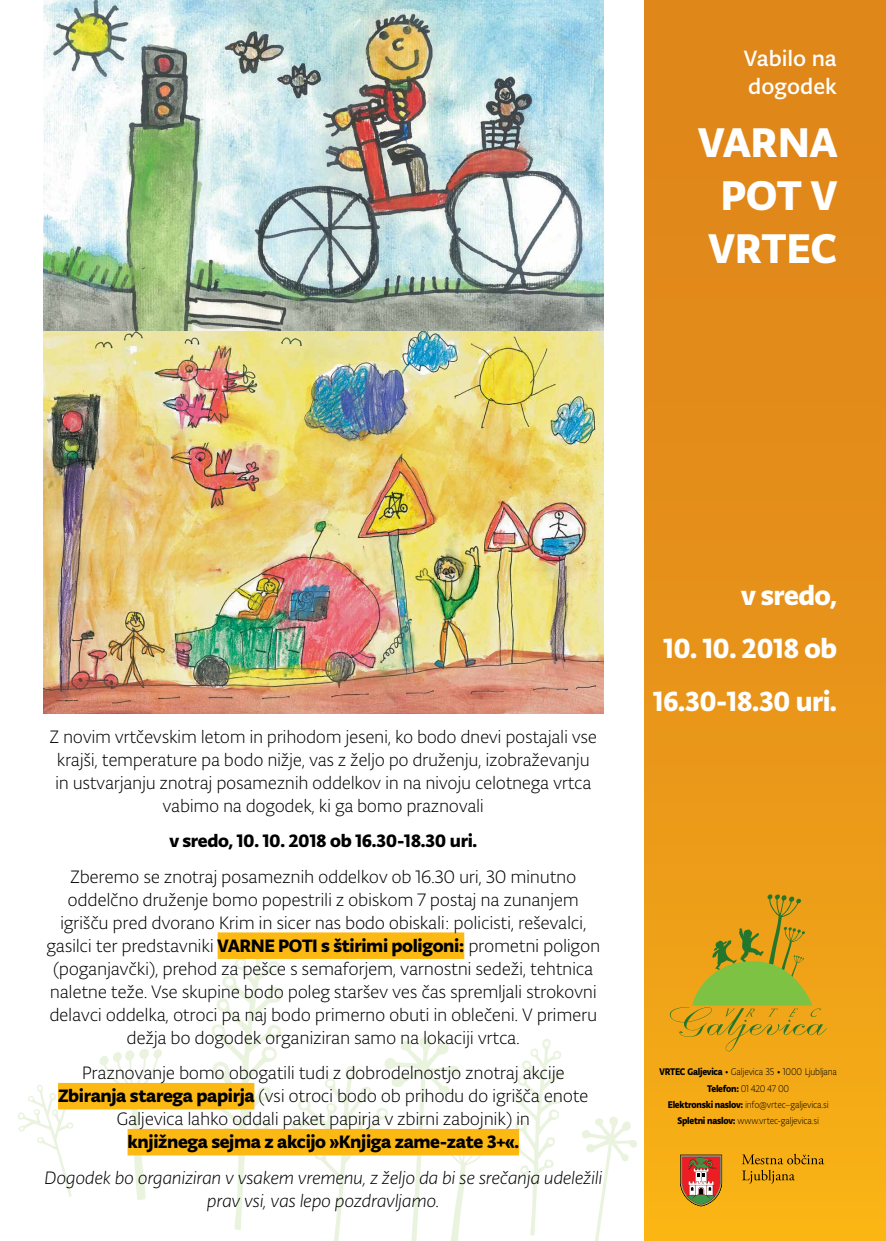
<style>
.page{position:relative;width:886px;height:1241px;background:#fff}
.page>*{position:absolute;margin:0;border:0;box-sizing:border-box;transform-origin:0 0}
.t1{font:700 44.19px/53px "Typonine Sans Pro";color:#fff;text-align:justify}
.t2{font:700 29.44px/53px "Typonine Sans Pro";letter-spacing:-.02em;color:#fff;text-align:center}
.t3{font:23.56px/28.3px "Typonine Sans Pro Text";color:#fff}
.t4{font:300 19.12px/23px "Typonine Sans Pro";letter-spacing:-.02em;color:#000;text-align:center}
.t5{font:italic 300 19.12px/23px "Typonine Sans Pro";letter-spacing:-.02em;color:#000;text-align:center}
.t6{font:700 19.12px "Typonine Sans Pro";letter-spacing:-.02em;color:#000}
.t7{font:300 10.31px/16.2px "Typonine Sans Pro";letter-spacing:-.025em;color:#000;text-align:center;scale:.9 1}
.s1{font-weight:700}
</style>
<div class="page">
<div style="left:645px;top:0;width:241px;height:1240px;background:linear-gradient(to bottom,#dc7f1b,#f6ad17)"></div>
<svg style="left:99px;top:1049px;width:64px;height:150px"></svg>
<svg style="left:18px;top:1085px;width:55px;height:111px"></svg>
<svg style="left:207px;top:942px;width:75px;height:288px"></svg>
<svg style="left:291px;top:1037px;width:203px;height:203px"></svg>
<svg style="left:582px;top:1117px;width:55px;height:123px"></svg>
<svg style="left:511px;top:1039px;width:52px;height:196px"></svg>
<svg style="left:742px;top:1153px;width:82px;height:30px"></svg>
<svg style="left:679px;top:1153px;width:44px;height:53px"></svg>
<div style="left:218px;top:932px;width:246px;height:26px;background:#fdb913"></div>
<div style="left:58px;top:1082px;width:196px;height:27px;background:#fdb913"></div>
<div style="left:128px;top:1128px;width:391px;height:27px;background:#fdb913"></div>
<svg style="left:668px;top:893px;width:159px;height:158px"></svg>
<img style="left:44px;top:0;width:559px;height:331px">
<img style="left:44px;top:331px;width:559px;height:382px">
<p class="t3" style="left:744px;top:44px;width:95px">Vabilo na dogodek</p>
<h1 class="t1" style="left:699px;top:116px;width:140px">VARNA POT V VRTEC</h1>
<p class="t4" style="left:49px;top:724px;width:549px">Z novim vrtčevskim letom in prihodom jeseni, ko bodo dnevi postajali vse krajši, temperature pa bodo nižje, vas z željo po druženju, izobraževanju in ustvarjanju znotraj posameznih oddelkov in na nivoju celotnega vrtca vabimo na dogodek, ki ga bomo praznovali</p>
<p class="t6" style="left:169px;top:829px;width:309px">v sredo, 10. 10. 2018 ob 16.30-18.30 uri.</p>
<p class="t4" style="left:46px;top:864px;width:555px">Zberemo se znotraj posameznih oddelkov ob 16.30 uri, 30 minutno oddelčno druženje bomo popestrili z obiskom 7 postaj na zunanjem igrišču pred dvorano Krim in sicer nas bodo obiskali: policisti, reševalci, gasilci ter predstavniki <span class="s1">VARNE POTI s štirimi poligoni:</span> prometni poligon (poganjavčki), prehod za pešce s semaforjem, varnostni sedeži, tehtnica naletne teže. Vse skupine bodo poleg staršev ves čas spremljali strokovni delavci oddelka, otroci pa naj bodo primerno obuti in oblečeni. V primeru dežja bo dogodek organiziran samo na lokaciji vrtca.</p>
<p class="t4" style="left:58px;top:1061px;width:532px">Praznovanje bomo obogatili tudi z dobrodelnostjo znotraj akcije<br><span class="s1">Zbiranja starega papirja</span> (vsi otroci bodo ob prihodu do igrišča enote<br>Galjevica lahko oddali paket papirja v zbirni zabojnik) in</p>
<p class="t6" style="left:128px;top:1129px;width:393px">knjižnega sejma z akcijo »Knjiga zame-zate 3+«.</p>
<p class="t5" style="left:44px;top:1165px;width:560px">Dogodek bo organiziran v vsakem vremenu, z željo da bi se srečanja udeležili prav vsi, vas lepo pozdravljamo.</p>
<h2 class="t2" style="left:741px;top:569px;width:97px">v sredo,</h2>
<h2 class="t2" style="left:653px;top:622px;width:186px">10. 10. 2018 ob<br>16.30-18.30 uri.</h2>
<p class="t7" style="left:659px;top:1063px;width:199px"><span class="s1">VRTEC Galjevica</span> • Galjevica 35 • 1000 Ljubljana <span class="s1">Telefon:</span> 01 420 47 00<br><span class="s1">Elektronski naslov:</span> info@vrtec–galjevica.si <span class="s1">Spletni naslov:</span> www.vrtec-galjevica.si</p>
</div>
